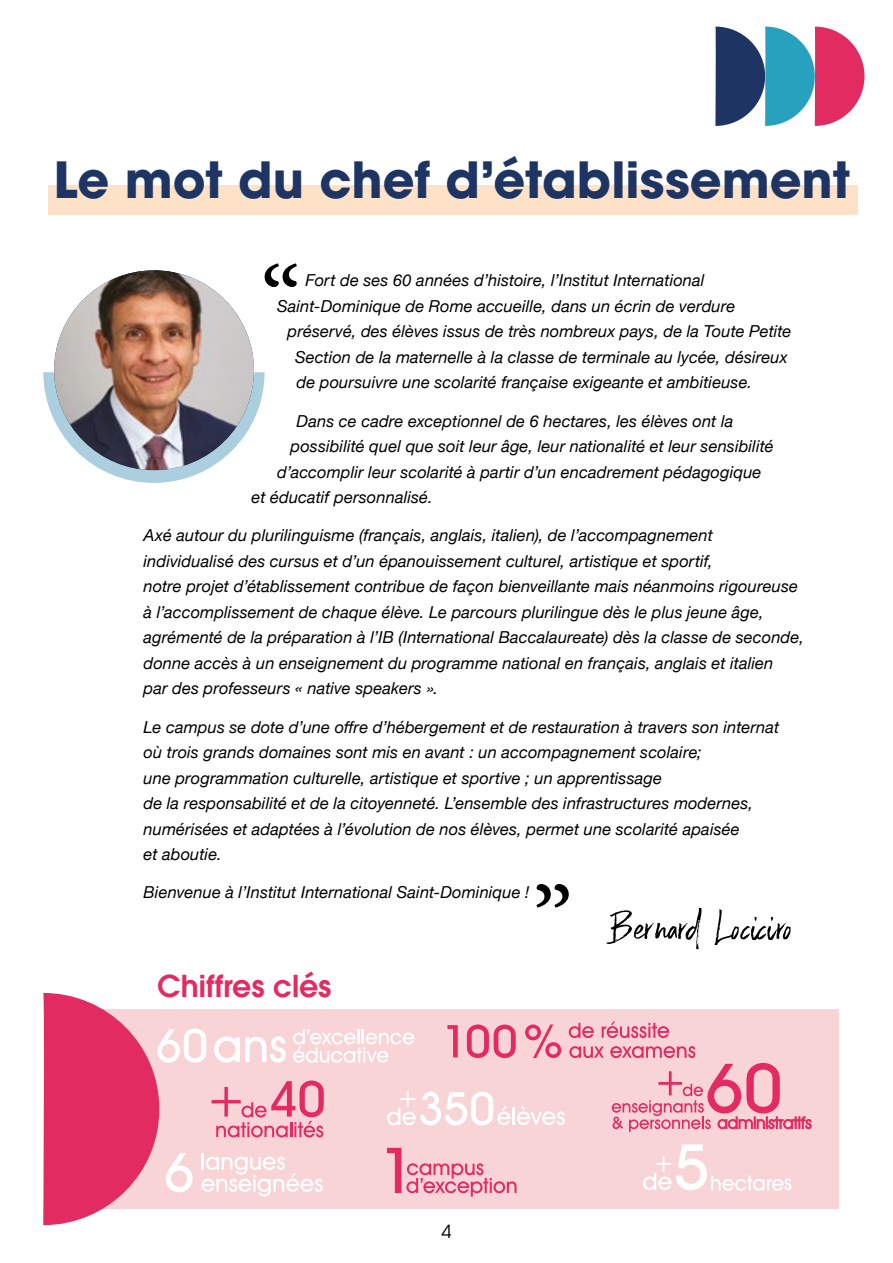
<style>
.page{position:relative;width:893px;height:1263px;background:#fff}
.page>*{position:absolute;margin:0;border:0;box-sizing:border-box;transform-origin:0 0}
.t1{font:54px "Emmeline";color:#000}
.t2{font:700 49.5px "Avant Garde LT";color:#1e3563}
.t3{font:600 30px "Avant Garde LT";letter-spacing:-.005em;color:#e22b61}
.t4{font:18px "Avant Garde LT";color:#000}
.t5{font:italic 16.5px/25.5px "Helvetica Neue";letter-spacing:.005em;color:#000}
</style>
<div class="page">
<svg style="left:715px;top:27px;width:149px;height:99px"></svg>
<div style="left:48px;top:185px;width:809px;height:30px;background:#fee2c8"></div>
<svg style="left:43px;top:372px;width:222px;height:111px"></svg>
<img style="left:54px;top:270px;width:200px;height:200px;border-radius:100px">
<svg style="left:265px;top:263px;width:32px;height:24px"></svg>
<svg style="left:536px;top:884px;width:33px;height:24px"></svg>
<div style="left:54px;top:1009px;width:785px;height:200px;background:#f8d4d7"></div>
<svg style="left:43px;top:993px;width:769px;height:232px"></svg>
<h2 class="t2" style="left:53px;top:147px;width:798px">Le mot du chef d’établissement</h2>
<p class="t5" style="left:305px;top:269px;width:401px">Fort de ses 60 années d’histoire, l’Institut International</p>
<p class="t5" style="left:277px;top:294px;width:460px">Saint-Dominique de Rome accueille, dans un écrin de verdure</p>
<p class="t5" style="left:287px;top:320px;width:505px">préservé, des élèves issus de très nombreux pays, de la Toute Petite</p>
<p class="t5" style="left:295px;top:345px;width:494px">Section de la maternelle à la classe de terminale au lycée, désireux</p>
<p class="t5" style="left:297px;top:371px;width:457px">de poursuivre une scolarité française exigeante et ambitieuse.</p>
<p class="t5" style="left:297px;top:409px;width:438px">Dans ce cadre exceptionnel de 6 hectares, les élèves ont la</p>
<p class="t5" style="left:290px;top:434px;width:485px">possibilité quel que soit leur âge, leur nationalité et leur sensibilité</p>
<p class="t5" style="left:277px;top:460px;width:486px">d’accomplir leur scolarité à partir d’un encadrement pédagogique</p>
<p class="t5" style="left:252px;top:485px;width:183px">et éducatif personnalisé.</p>
<p class="t5" style="left:144px;top:524px;width:662px">Axé autour du plurilinguisme (français, anglais, italien), de l’accompagnement individualisé des cursus et d’un épanouissement culturel, artistique et sportif,<br>notre projet d’établissement contribue de façon bienveillante mais néanmoins rigoureuse à l’accomplissement de chaque élève. Le parcours plurilingue dès le plus jeune âge, agrémenté de la préparation à l’IB (International Baccalaureate) dès la classe de seconde, donne accès à un enseignement du programme national en français, anglais et italien<br>par des professeurs « native speakers ».</p>
<p class="t5" style="left:144px;top:715px;width:637px">Le campus se dote d’une offre d’hébergement et de restauration à travers son internat où trois grands domaines sont mis en avant : un accompagnement scolaire;<br>une programmation culturelle, artistique et sportive ; un apprentissage<br>de la responsabilité et de la citoyenneté. L’ensemble des infrastructures modernes, numérisées et adaptées à l’évolution de nos élèves, permet une scolarité apaisée<br>et aboutie.</p>
<p class="t5" style="left:144px;top:881px;width:387px">Bienvenue à l’Institut International Saint-Dominique !</p>
<h1 class="t1" style="left:611px;top:896px;width:182px">Bernard Lociciro</h1>
<h3 class="t3" style="left:157px;top:966px;width:176px">Chiffres clés</h3>
<p class="t4" style="left:441px;top:1221px;width:11px">4</p>
</div>
